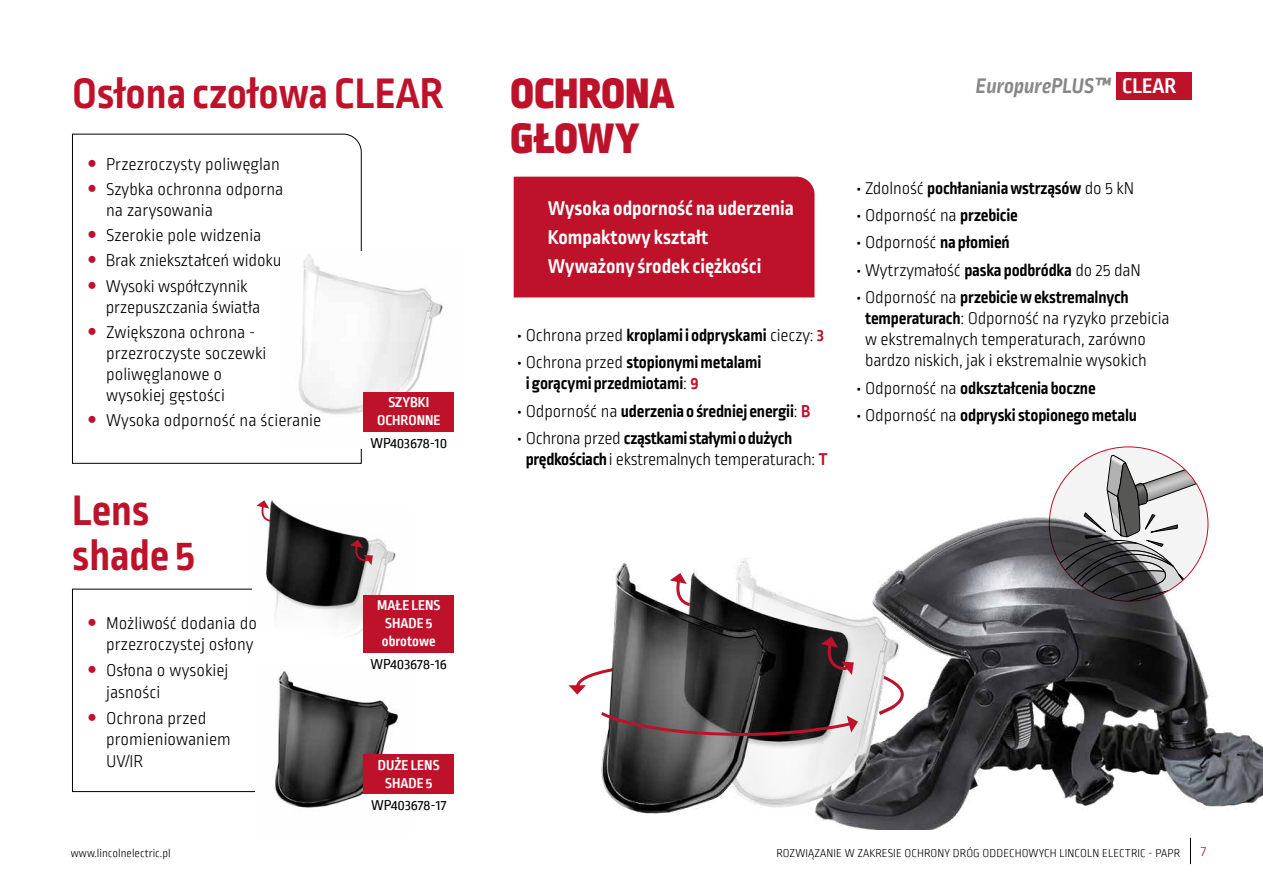
<style>
.page{position:relative;width:1263px;height:893px;background:#fff}
.page>*{position:absolute;margin:0;border:0;box-sizing:border-box;transform-origin:0 0}
.t1{font:700 45px/45px "Ropa Sans Pro";color:#bd122a}
.t2{font:900 45px/45px "Ropa Sans Pro";letter-spacing:.01em;color:#bd122a}
.t3{font:italic 700 22.2px "Ropa Sans PTT";color:#878787}
.t4{font:700 21px/29.4px "Ropa Sans Pro";color:#fff}
.t5{font:300 18px/25.2px "Ropa Sans Pro";color:#000}
.t6{font:700 18px/21px "Ropa Sans Pro";letter-spacing:-.01em;color:#000}
.t7{font:300 18px/21px "Ropa Sans Pro";letter-spacing:-.02em;color:#000}
.t8{font:700 15px/18px "Ropa Sans PTT";color:#fff;text-align:center}
.t9{font:15px "Ropa Sans PTT";color:#000}
.t10{font:300 15px "Ropa Sans PTT";color:#bd122a}
.t11{font:300 12px "Ropa Sans PTT";letter-spacing:.01em;color:#000}
.s1{font-style:normal;color:#fff}
.s2{font-weight:300}
.s3{color:#bd122a}
.s4{font-weight:700}
.s5{font-weight:700;color:#bd122a}
</style>
<div class="page">
<svg style="left:72px;top:589px;width:183px;height:203px"></svg>
<img style="left:252px;top:539px;width:157px;height:117px">
<img style="left:251px;top:500px;width:129px;height:126px">
<svg style="left:350px;top:540px;width:23px;height:25px"></svg>
<svg style="left:72px;top:134px;width:290px;height:330px"></svg>
<div style="left:514px;top:177px;width:300px;height:120px;background:#bd122a"></div>
<div style="left:1116px;top:72px;width:75px;height:28px;background:#bd122a"></div>
<img style="left:279px;top:252px;width:175px;height:195px">
<div style="left:364px;top:392px;width:90px;height:39px;background:#bd122a"></div>
<img style="left:568px;top:516px;width:695px;height:313px">
<svg style="left:569px;top:637px;width:336px;height:100px"></svg>
<svg style="left:1049px;top:448px;width:159px;height:154px"></svg>
<img style="left:274px;top:671px;width:137px;height:137px">
<div style="left:364px;top:755px;width:90px;height:39px;background:#bd122a"></div>
<div style="left:364px;top:595px;width:90px;height:57px;background:#bd122a"></div>
<svg style="left:1190px;top:838px;width:1px;height:26px"></svg>
<svg style="left:89px;top:619px;width:7px;height:7px"></svg>
<svg style="left:89px;top:666px;width:7px;height:7px"></svg>
<svg style="left:89px;top:714px;width:7px;height:7px"></svg>
<svg style="left:89px;top:159px;width:7px;height:8px"></svg>
<svg style="left:89px;top:185px;width:7px;height:7px"></svg>
<svg style="left:89px;top:231px;width:7px;height:7px"></svg>
<svg style="left:89px;top:256px;width:7px;height:7px"></svg>
<svg style="left:89px;top:282px;width:7px;height:7px"></svg>
<svg style="left:89px;top:328px;width:7px;height:7px"></svg>
<svg style="left:89px;top:416px;width:7px;height:7px"></svg>
<h1 class="t1" style="left:72px;top:74px;width:373px">Osłona czołowa CLEAR</h1>
<p class="t5" style="left:106px;top:152px;width:179px">Przezroczysty poliwęglan<br>Szybka ochronna odporna</p>
<p class="t5" style="left:106px;top:199px;width:177px">na zarysowania<br>Szerokie pole widzenia<br>Brak zniekształceń widoku<br>Wysoki współczynnik</p>
<p class="t5" style="left:106px;top:295px;width:156px">przepuszczania światła<br>Zwiększona ochrona -</p>
<p class="t5" style="left:106px;top:344px;width:162px;line-height:21px">przezroczyste soczewki poliwęglanowe o wysokiej gęstości</p>
<p class="t5" style="left:106px;top:409px;width:217px">Wysoka odporność na ścieranie</p>
<h1 class="t1" style="left:72px;top:490px;width:124px">Lens shade 5</h1>
<p class="t5" style="left:106px;top:613px;width:152px;line-height:21.6px">Możliwość dodania do przezroczystej osłony</p>
<p class="t5" style="left:106px;top:661px;width:124px;line-height:21.6px">Osłona o wysokiej jasności</p>
<p class="t5" style="left:106px;top:708px;width:126px;line-height:21.6px">Ochrona przed promieniowaniem<br>UV/IR</p>
<p class="t8" style="left:377px;top:394px;width:65px">SZYBKI<br>OCHRONNE</p>
<p class="t9" style="left:370px;top:435px;width:78px">WP403678-10</p>
<p class="t8" style="left:377px;top:597px;width:65px">MAŁE LENS<br>SHADE 5 obrotowe</p>
<p class="t9" style="left:371px;top:656px;width:78px">WP403678-16</p>
<p class="t8" style="left:378px;top:757px;width:63px">DUŻE LENS<br>SHADE 5</p>
<p class="t9" style="left:371px;top:797px;width:77px">WP403678-17</p>
<h1 class="t2" style="left:510px;top:73px;width:165px">OCHRONA<br>GŁOWY</h1>
<p class="t3" style="left:976px;top:73px;width:202px">EuropurePLUS™ <span class="s1">CLEAR</span></p>
<p class="t4" style="left:548px;top:194px;width:248px">Wysoka odporność na uderzenia<br>Kompaktowy kształt<br>Wyważony środek ciężkości</p>
<p class="t6" style="left:517px;top:325px;width:308px">• <span class="s2">Ochrona przed</span> kroplami i odpryskami <span class="s2">cieczy:</span> <span class="s3">3</span></p>
<p class="t6" style="left:526px;top:353px;width:237px;text-indent:-9px">• <span class="s2">Ochrona przed</span> stopionymi metalami i gorącymi przedmiotami<span class="s2">:</span> <span class="s3">9</span></p>
<p class="t6" style="left:517px;top:401px;width:294px">• <span class="s2">Odporność na</span> uderzenia o średniej energii<span class="s2">:</span> <span class="s3">B</span></p>
<p class="t7" style="left:526px;top:429px;width:303px;text-indent:-9px"><span class="s4">•</span> Ochrona przed <span class="s4">cząstkami stałymi o dużych prędkościach</span> i ekstremalnych temperaturach: <span class="s5">T</span></p>
<p class="t6" style="left:857px;top:178px;width:279px">• <span class="s2">Zdolność</span> pochłaniania wstrząsów <span class="s2">do 5 kN</span></p>
<p class="t5" style="left:857px;top:204px;width:163px"><span class="s4">•</span> Odporność na <span class="s4">przebicie</span></p>
<p class="t6" style="left:857px;top:233px;width:155px">• <span class="s2">Odporność</span> na płomień</p>
<p class="t5" style="left:857px;top:259px;width:286px"><span class="s4">•</span> Wytrzymałość <span class="s4">paska podbródka</span> do 25 daN</p>
<p class="t5" style="left:865px;top:288px;width:306px;line-height:21px;text-indent:-9px"><span class="s4">•</span> Odporność na <span class="s4">przebicie w ekstremalnych temperaturach</span>: Odporność na ryzyko przebicia w ekstremalnych temperaturach, zarówno bardzo niskich, jak i ekstremalnie wysokich</p>
<p class="t6" style="left:857px;top:378px;width:241px">• <span class="s2">Odporność na</span> odkształcenia boczne</p>
<p class="t6" style="left:857px;top:406px;width:282px">• <span class="s2">Odporność na</span> odpryski stopionego metalu</p>
<p class="t11" style="left:71px;top:847px;width:101px">www.lincolnelectric.pl</p>
<p class="t11" style="left:776px;top:847px;width:405px">ROZWIĄZANIE W ZAKRESIE OCHRONY DRÓG ODDECHOWYCH LINCOLN ELECTRIC - PAPR</p>
<p class="t10" style="left:1201px;top:843px;width:7px">7</p>
</div>
